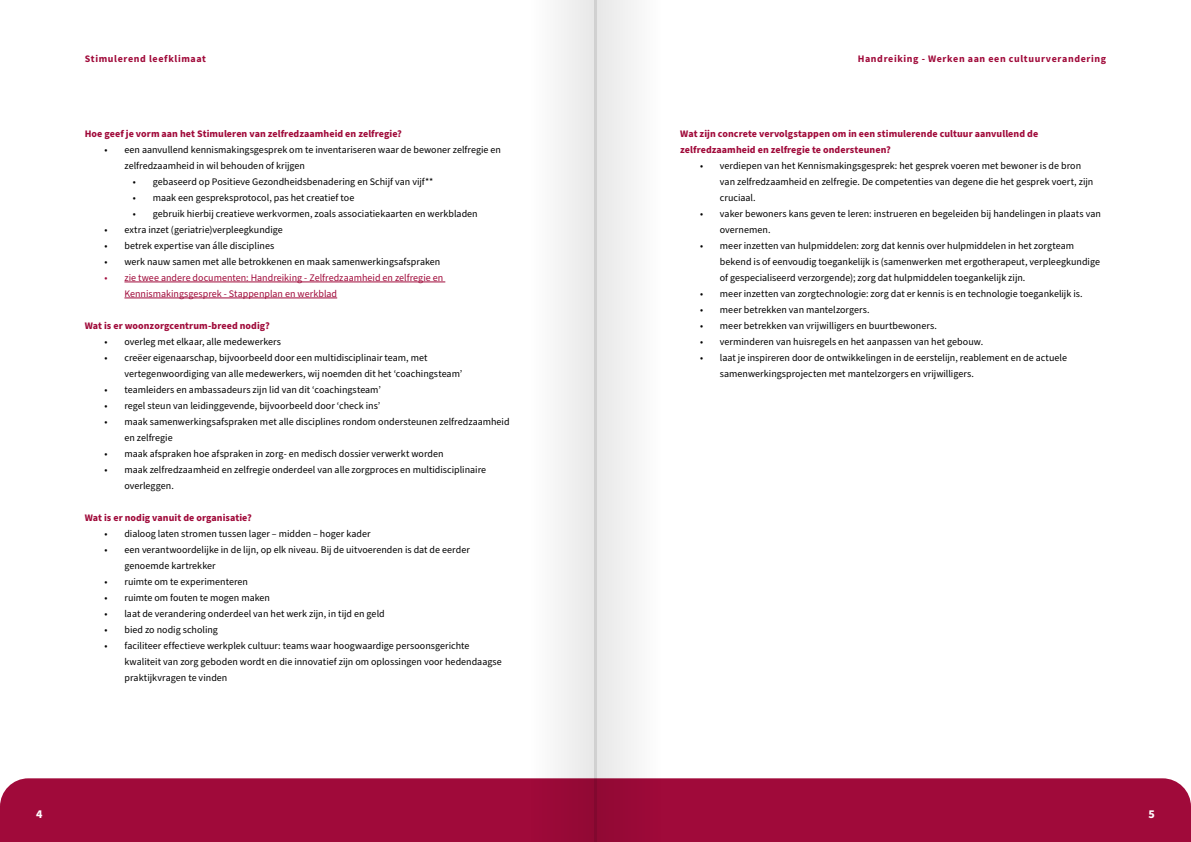
<style>
.page{position:relative;width:1191px;height:842px;background:#fff}
.page>*{position:absolute;margin:0;border:0;box-sizing:border-box;transform-origin:0 0}
.t1{font:700 12px "Source Sans Pro";color:#fff}
.t2{font:10px/16px "Source Sans Pro";letter-spacing:.005em;color:#000}
.t3{font:700 10px/16px "Source Sans Pro";letter-spacing:.005em;color:#a00a3a}
.t4{font:10px/16px "Source Sans Pro";color:#a00a3a}
.t5{font:10px "Source Sans Variable";letter-spacing:.06em;color:#a00a3a}
</style>
<div class="page">
<div style="left:0;top:778px;width:1191px;height:64px;background:#a00a3a"></div>
<svg style="left:596px;top:0;width:67px;height:842px;fill:#f2f2f2"></svg>
<svg style="left:528px;top:0;width:68px;height:842px;fill:#f2f2f2"></svg>
<hr style="left:124px;top:282px;width:321px;height:1px;background:#a00a3a">
<hr style="left:124px;top:298px;width:213px;height:1px;background:#a00a3a">
<p class="t5" style="left:85px;top:52px;width:123px">Stimulerend leefklimaat</p>
<p class="t5" style="left:857px;top:52px;width:250px">Handreiking - Werken aan een cultuurverandering</p>
<p class="t3" style="left:85px;top:126px;width:319px">Hoe geef je vorm aan het Stimuleren van zelfredzaamheid en zelfregie?</p>
<p class="t2" style="left:124px;top:142px;width:378px;text-indent:-20px">• een aanvullend kennismakingsgesprek om te inventariseren waar de bewoner zelfregie en zelfredzaamheid in wil behouden of krijgen</p>
<p class="t2" style="left:133px;top:174px;width:302px">• gebaseerd op Positieve Gezondheidsbenadering en Schijf van vijf**</p>
<p class="t2" style="left:133px;top:190px;width:223px">• maak een gespreksprotocol, pas het creatief toe</p>
<p class="t2" style="left:133px;top:206px;width:346px">• gebruik hierbij creatieve werkvormen, zoals associatiekaarten en werkbladen</p>
<p class="t2" style="left:105px;top:222px;width:180px">• extra inzet (geriatrie)verpleegkundige</p>
<p class="t2" style="left:105px;top:238px;width:171px">• betrek expertise van álle disciplines</p>
<p class="t2" style="left:105px;top:254px;width:337px">• werk nauw samen met alle betrokkenen en maak samenwerkingsafspraken</p>
<p class="t4" style="left:124px;top:270px;width:320px;text-indent:-20px">• zie twee andere documenten: Handreiking - Zelfredzaamheid en zelfregie en<br>Kennismakingsgesprek - Stappenplan en werkblad</p>
<p class="t3" style="left:85px;top:318px;width:186px">Wat is er woonzorgcentrum-breed nodig?</p>
<p class="t2" style="left:105px;top:334px;width:178px">• overleg met elkaar, alle medewerkers</p>
<p class="t2" style="left:124px;top:350px;width:339px;text-indent:-20px">• creëer eigenaarschap, bijvoorbeeld door een multidisciplinair team, met vertegenwoordiging van alle medewerkers, wij noemden dit het ‘coachingsteam’</p>
<p class="t2" style="left:105px;top:382px;width:278px">• teamleiders en ambassadeurs zijn lid van dit ‘coachingsteam’</p>
<p class="t2" style="left:105px;top:398px;width:277px">• regel steun van leidinggevende, bijvoorbeeld door ‘check ins’</p>
<p class="t2" style="left:124px;top:414px;width:387px;text-indent:-20px">• maak samenwerkingsafspraken met alle disciplines rondom ondersteunen zelfredzaamheid en zelfregie</p>
<p class="t2" style="left:105px;top:446px;width:340px">• maak afspraken hoe afspraken in zorg- en medisch dossier verwerkt worden</p>
<p class="t2" style="left:124px;top:462px;width:363px;text-indent:-20px">• maak zelfredzaamheid en zelfregie onderdeel van alle zorgproces en multidisciplinaire overleggen.</p>
<p class="t3" style="left:85px;top:510px;width:169px">Wat is er nodig vanuit de organisatie?</p>
<p class="t2" style="left:105px;top:526px;width:267px">• dialoog laten stromen tussen lager – midden – hoger kader</p>
<p class="t2" style="left:124px;top:542px;width:347px;text-indent:-20px">• een verantwoordelijke in de lijn, op elk niveau. Bij de uitvoerenden is dat de eerder genoemde kartrekker</p>
<p class="t2" style="left:105px;top:574px;width:145px">• ruimte om te experimenteren</p>
<p class="t2" style="left:105px;top:590px;width:167px">• ruimte om fouten te mogen maken</p>
<p class="t2" style="left:105px;top:606px;width:282px">• laat de verandering onderdeel van het werk zijn, in tijd en geld</p>
<p class="t2" style="left:105px;top:622px;width:115px">• bied zo nodig scholing</p>
<p class="t2" style="left:124px;top:638px;width:379px;text-indent:-20px">• faciliteer effectieve werkplek cultuur: teams waar hoogwaardige persoonsgerichte kwaliteit van zorg geboden wordt en die innovatief zijn om oplossingen voor hedendaagse praktijkvragen te vinden</p>
<p class="t3" style="left:680px;top:126px;width:359px">Wat zijn concrete vervolgstappen om in een stimulerende cultuur aanvullend de zelfredzaamheid en zelfregie te ondersteunen?</p>
<p class="t2" style="left:720px;top:158px;width:375px;text-indent:-20px">• verdiepen van het Kennismakingsgesprek: het gesprek voeren met bewoner is de bron van zelfredzaamheid en zelfregie. De competenties van degene die het gesprek voert, zijn cruciaal.</p>
<p class="t2" style="left:720px;top:206px;width:383px;text-indent:-20px">• vaker bewoners kans geven te leren: instrueren en begeleiden bij handelingen in plaats van overnemen.</p>
<p class="t2" style="left:720px;top:238px;width:381px;text-indent:-20px">• meer inzetten van hulpmiddelen: zorg dat kennis over hulpmiddelen in het zorgteam bekend is of eenvoudig toegankelijk is (samenwerken met ergotherapeut, verpleegkundige of gespecialiseerd verzorgende); zorg dat hulpmiddelen toegankelijk zijn.</p>
<p class="t2" style="left:700px;top:286px;width:384px">• meer inzetten van zorgtechnologie: zorg dat er kennis is en technologie toegankelijk is.</p>
<p class="t2" style="left:700px;top:302px;width:171px">• meer betrekken van mantelzorgers.</p>
<p class="t2" style="left:700px;top:318px;width:238px">• meer betrekken van vrijwilligers en buurtbewoners.</p>
<p class="t2" style="left:700px;top:334px;width:285px">• verminderen van huisregels en het aanpassen van het gebouw.</p>
<p class="t2" style="left:720px;top:350px;width:348px;text-indent:-20px">• laat je inspireren door de ontwikkelingen in de eerstelijn, reablement en de actuele samenwerkingsprojecten met mantelzorgers en vrijwilligers.</p>
<p class="t1" style="left:36px;top:806px;width:8px">4</p>
<p class="t1" style="left:1148px;top:806px;width:8px">5</p>
</div>
